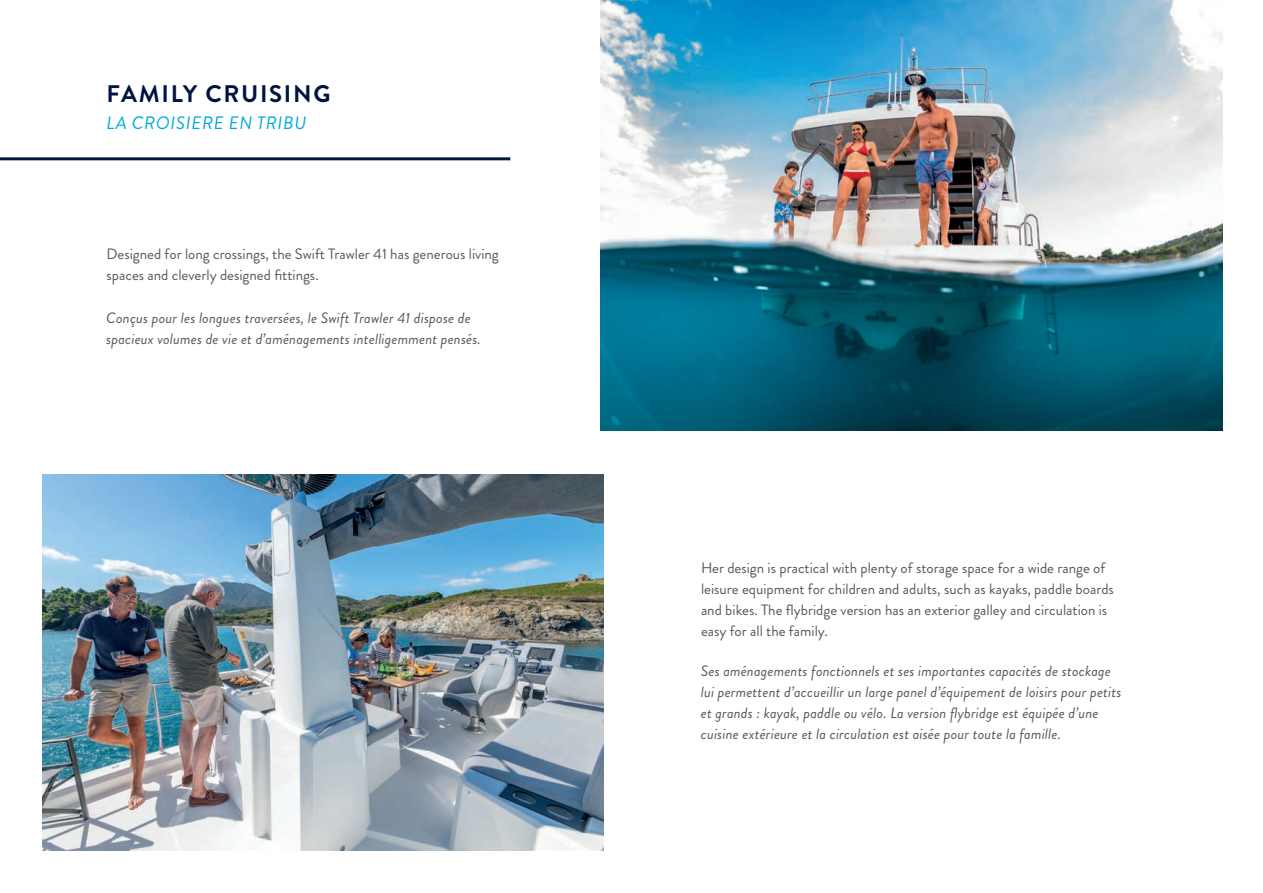
<style>
.page{position:relative;width:1263px;height:893px;background:#fff}
.page>*{position:absolute;margin:0;border:0;box-sizing:border-box;transform-origin:0 0}
.t1{font:700 24px "Brandon Grotesque";letter-spacing:.07em;color:#001441}
.t2{font:italic 18px "Brandon Grotesque";letter-spacing:.04em;color:#00a9d8}
.t3{font:italic 15px/21px "Brandon Grotesque";letter-spacing:.01em;color:#57585a}
.t4{font:15px/21px "Brandon Grotesque";color:#57585a}
</style>
<div class="page">
<hr style="left:0;top:157px;width:510px;height:3px;background:#001441">
<img style="left:43px;top:474px;width:561px;height:377px">
<img style="left:600px;top:0;width:622px;height:430px">
<h1 class="t1" style="left:107px;top:79px;width:225px">FAMILY CRUISING</h1>
<p class="t2" style="left:107px;top:113px;width:201px">LA CROISIERE EN TRIBU</p>
<p class="t4" style="left:106px;top:245px;width:394px">Designed for long crossings, the Swift Trawler 41 has generous living spaces and cleverly designed fittings.</p>
<p class="t3" style="left:106px;top:308px;width:376px">Conçus pour les longues traversées, le Swift Trawler 41 dispose de spacieux volumes de vie et d’aménagements intelligemment pensés.</p>
<p class="t4" style="left:701px;top:559px;width:414px">Her design is practical with plenty of storage space for a wide range of leisure equipment for children and adults, such as kayaks, paddle boards and bikes. The flybridge version has an exterior galley and circulation is easy for all the family.</p>
<p class="t3" style="left:701px;top:661px;width:422px">Ses aménagements fonctionnels et ses importantes capacités de stockage lui permettent d’accueillir un large panel d’équipement de loisirs pour petits et grands : kayak, paddle ou vélo. La version flybridge est équipée d’une cuisine extérieure et la circulation est aisée pour toute la famille.</p>
</div>
